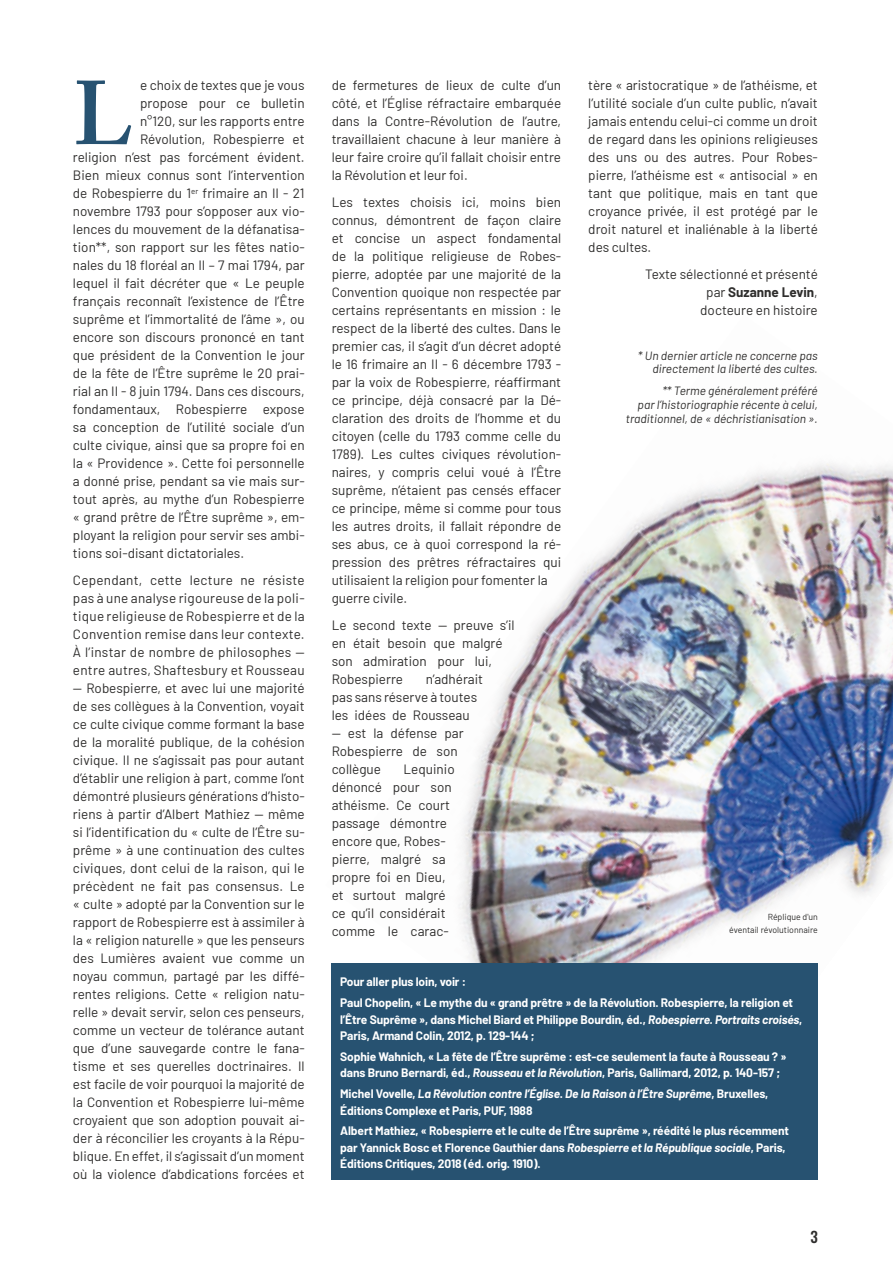
<style>
.page{position:relative;width:893px;height:1263px;background:#fff}
.page>*{position:absolute;margin:0;border:0;box-sizing:border-box;transform-origin:0 0}
.t1{font:600 89.4px "Adobe Caslon Pro";color:#275271}
.t2{font:500 15px "Oswald";color:#2e2d2c}
.t3{font:13.5px/18px "Barlow";color:#2e2d2c}
.t4{font:700 12px/16.5px "Barlow";letter-spacing:-.01em;color:#fff}
.t5{font:italic 12px/14px "Barlow";color:#2e2d2c;text-align:right}
.t6{font:8.7px/13.5px "Barlow";color:#2e2d2c;text-align:right}
.s1{font-weight:700}
.s2{font-style:italic}
</style>
<div class="page">
<img style="left:331px;top:463px;width:561px;height:690px">
<div style="left:332px;top:963px;width:486px;height:217px;background:#275271"></div>
<h1 class="t1" style="left:73px;top:61px;width:61px">L</h1>
<p class="t3" style="left:140px;top:75px;width:166px">e choix de textes que je vous</p>
<p class="t3" style="left:140px;top:96px;width:166px">propose pour ce bulletin</p>
<p class="t3" style="left:140px;top:111px;width:166px">n°120, sur les rapports entre</p>
<p class="t3" style="left:140px;top:129px;width:166px">Révolution, Robespierre et</p>
<p class="t3" style="left:73px;top:147px;width:233px">religion n’est pas forcément évident.</p>
<p class="t3" style="left:73px;top:165px;width:233px">Bien mieux connus sont l’intervention</p>
<p class="t3" style="left:73px;top:183px;width:233px">de Robespierre du 1<sup>er</sup> frimaire an II - 21</p>
<p class="t3" style="left:73px;top:201px;width:233px">novembre 1793 pour s’opposer aux vio-</p>
<p class="t3" style="left:73px;top:219px;width:233px">lences du mouvement de la défanatisa-</p>
<p class="t3" style="left:73px;top:237px;width:233px">tion**, son rapport sur les fêtes natio-</p>
<p class="t3" style="left:73px;top:255px;width:233px">nales du 18 floréal an II – 7 mai 1794, par</p>
<p class="t3" style="left:73px;top:273px;width:233px">lequel il fait décréter que « Le peuple</p>
<p class="t3" style="left:73px;top:291px;width:233px">français reconnaît l’existence de l’Être</p>
<p class="t3" style="left:73px;top:309px;width:233px">suprême et l’immortalité de l’âme », ou</p>
<p class="t3" style="left:73px;top:330px;width:233px">encore son discours prononcé en tant</p>
<p class="t3" style="left:73px;top:345px;width:233px">que président de la Convention le jour</p>
<p class="t3" style="left:73px;top:363px;width:233px">de la fête de l’Être suprême le 20 prai-</p>
<p class="t3" style="left:73px;top:381px;width:233px">rial an II - 8 juin 1794. Dans ces discours,</p>
<p class="t3" style="left:73px;top:399px;width:233px">fondamentaux, Robespierre expose</p>
<p class="t3" style="left:73px;top:420px;width:233px">sa conception de l’utilité sociale d’un</p>
<p class="t3" style="left:73px;top:435px;width:233px">culte civique, ainsi que sa propre foi en</p>
<p class="t3" style="left:73px;top:453px;width:233px">la « Providence ». Cette foi personnelle</p>
<p class="t3" style="left:73px;top:471px;width:233px">a donné prise, pendant sa vie mais sur-</p>
<p class="t3" style="left:73px;top:489px;width:233px">tout après, au mythe d’un Robespierre</p>
<p class="t3" style="left:73px;top:507px;width:233px">« grand prêtre de l’Être suprême », em-</p>
<p class="t3" style="left:73px;top:525px;width:233px">ployant la religion pour servir ses ambi-</p>
<p class="t3" style="left:73px;top:543px;width:173px">tions soi-disant dictatoriales.</p>
<p class="t3" style="left:73px;top:570px;width:233px;text-align:justify">Cependant, cette lecture ne résiste pas à une analyse rigoureuse de la poli&shy;tique religieuse de Robespierre et de la Convention remise dans leur contexte.<br>À l’instar de nombre de philosophes — entre autres, Shaftesbury et Rousseau</p>
<p class="t3" style="left:73px;top:678px;width:233px;text-align:justify">— Robespierre, et avec lui une majorité de ses collègues à la Convention, voyait ce culte civique comme formant la base de la moralité publique, de la cohésion civique. Il ne s’agissait pas pour autant d’établir une religion à part, comme l’ont démontré plusieurs générations d’histo&shy;riens à partir d’Albert Mathiez — même si l’identification du « culte de l’Être su&shy;prême » à une continuation des cultes civiques, dont celui de la raison, qui le précèdent ne fait pas consensus. Le « culte » adopté par la Convention sur le rapport de Robespierre est à assimiler à la « religion naturelle » que les penseurs des Lumières avaient vue comme un noyau commun, partagé par les diffé&shy;rentes religions. Cette « religion natu&shy;relle » devait servir, selon ces penseurs, comme un vecteur de tolérance autant que d’une sauvegarde contre le fana&shy;tisme et ses querelles doctrinaires. Il est facile de voir pourquoi la majorité de la Convention et Robespierre lui-même croyaient que son adoption pouvait ai&shy;der à réconcilier les croyants à la Répu&shy;blique. En effet, il s’agissait d’un moment où la violence d’abdications forcées et</p>
<p class="t3" style="left:332px;top:78px;width:231px;text-align:justify">de fermetures de lieux de culte d’un côté, et l’Église réfractaire embarquée dans la Contre-Révolution de l’autre, travaillaient chacune à leur manière à leur faire croire qu’il fallait choisir entre la Révolution et leur foi.</p>
<p class="t3" style="left:332px;top:192px;width:231px">Les textes choisis ici, moins bien connus, démontrent de façon claire et concise un aspect fondamental de la politique religieuse de Robes&shy;pierre, adoptée par une majorité de la Convention quoique non respectée par certains représentants en mission : le respect de la liberté des cultes. Dans le premier cas, il s’agit d’un décret adopté le 16 frimaire an II - 6 décembre 1793 - par la voix de Robespierre, réaffirmant ce principe, déjà consacré par la Dé&shy;claration des droits de l’homme et du citoyen (celle du 1793 comme celle du 1789). Les cultes civiques révolution&shy;naires, y compris celui voué à l’Être suprême, n’étaient pas censés effacer ce principe, même si comme pour tous les autres droits, il fallait répondre de ses abus, ce à quoi correspond la ré&shy;pression des prêtres réfractaires qui utilisaient la religion pour fomenter la guerre civile.</p>
<p class="t3" style="left:332px;top:615px;width:185px">Le second texte — preuve s’il en était besoin que malgré son admiration pour lui,<br>Robespierre</p>
<p class="t3" style="left:332px;top:672px;width:153px;text-indent:94px">n’adhérait pas sans réserve à toutes les idées de Rousseau</p>
<p class="t3" style="left:332px;top:726px;width:133px">— est la défense par<br>Robespierre de son collègue</p>
<p class="t3" style="left:332px;top:759px;width:125px;text-indent:72px">Lequinio dénoncé pour son athéisme. Ce court passage démontre encore que, Robes&shy;pierre, malgré sa propre foi en Dieu, et surtout malgré ce qu’il considérait comme le carac-</p>
<p class="t3" style="left:588px;top:75px;width:231px;text-align:justify">tère « aristocratique » de l’athéisme, et l’utilité sociale d’un culte public, n’avait jamais entendu celui-ci comme un droit de regard dans les opinions religieuses des uns ou des autres. Pour Robes&shy;pierre, l’athéisme est « antisocial » en tant que politique, mais en tant que croyance privée, il est protégé par le droit naturel et inaliénable à la liberté des cultes.</p>
<p class="t3" style="left:645px;top:264px;width:174px;text-align:right">Texte sélectionné et présenté par <span class="s1">Suzanne Levin</span>,<br>docteure en histoire</p>
<p class="t5" style="left:638px;top:350px;width:181px;line-height:13.5px">* Un dernier article ne concerne pas directement la liberté des cultes.</p>
<p class="t5" style="left:626px;top:385px;width:193px">** Terme généralement préféré<br>par l’historiographie récente à celui, traditionnel, de « déchristianisation ».</p>
<p class="t6" style="left:729px;top:909px;width:90px">Réplique d'un<br>éventail révolutionnaire</p>
<p class="t4" style="left:340px;top:971px;width:454px;line-height:20.7px">Pour aller plus loin, voir :<br>Paul Chopelin, « Le mythe du « grand prêtre » de la Révolution. Robespierre, la religion et</p>
<p class="t4" style="left:340px;top:1010px;width:464px">l’Être Suprême », dans Michel Biard et Philippe Bourdin, éd., <span class="s2">Robespierre. Portraits croisés</span>,<br>Paris, Armand Colin, 2012, p. 129-144 ;</p>
<p class="t4" style="left:340px;top:1047px;width:448px">Sophie Wahnich, « La fête de l’Être suprême : est-ce seulement la faute à Rousseau ? » dans Bruno Bernardi, éd., <span class="s2">Rousseau et la Révolution</span>, Paris, Gallimard, 2012, p. 140-157 ;</p>
<p class="t4" style="left:340px;top:1084px;width:430px">Michel Vovelle, <span class="s2">La Révolution contre l’Église</span>. <span class="s2">De la Raison à l’Être Suprême</span>, Bruxelles,<br>Éditions Complexe et Paris, PUF, 1988</p>
<p class="t4" style="left:340px;top:1122px;width:450px">Albert Mathiez, « Robespierre et le culte de l’Être suprême », réédité le plus récemment par Yannick Bosc et Florence Gauthier dans <span class="s2">Robespierre et la République sociale</span>, Paris,<br>Éditions Critiques, 2018 (éd. orig. 1910).</p>
<p class="t2" style="left:810px;top:1229px;width:9px">3</p>
</div>
